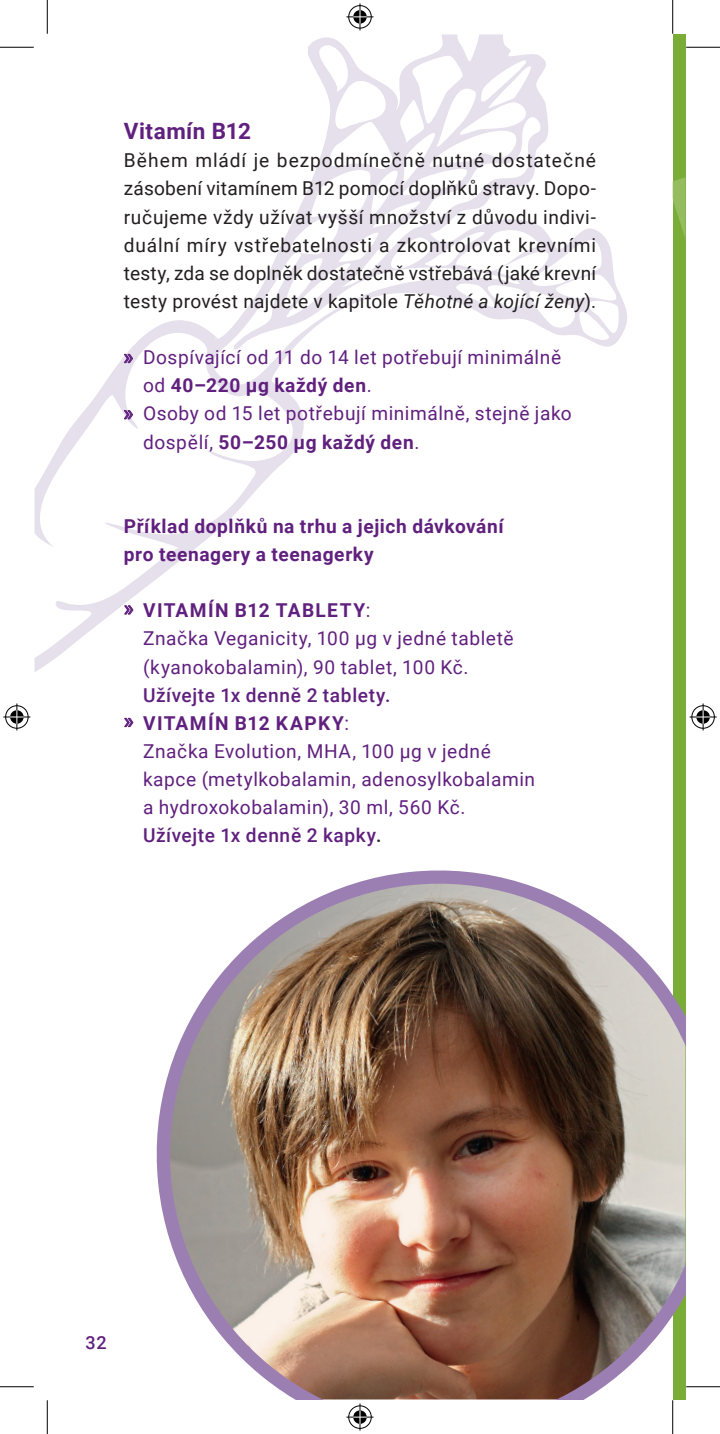
<style>
.page{position:relative;width:720px;height:1434px;background:#fff}
.page>*{position:absolute;margin:0;border:0;box-sizing:border-box;transform-origin:0 0}
.t1{font:700 22.5px "Roboto";letter-spacing:.02em;color:#60207e}
.t2{font:19.12px/28.1px "Roboto";letter-spacing:.03em;color:#60207e}
.t3{font:19.12px/28.1px "Roboto";letter-spacing:.015em;color:#231f20;text-align:justify}
.t4{font:700 19.12px/28.1px "Roboto";letter-spacing:.03em;color:#60207e}
.t5{font:500 19.12px/28.1px "Roboto";letter-spacing:.035em;color:#60207e}
.t6{font:500 18px "Roboto";color:#60207e}
.s1{font-style:italic}
.s2{font-family:"Myriad Pro";font-size:22.5px}
.s3{font-weight:400}
.s4{font-weight:700}
.s5{font-family:"Myriad Pro";font-weight:400;font-size:22.5px}
.s6{font-weight:500}
.s7{font-weight:500;color:#231f20}
</style>
<div class="page">
<div style="left:672px;top:34px;width:13px;height:1365px;background:#79ad38"></div>
<svg style="left:34px;top:34px;width:593px;height:638px"></svg>
<img style="left:156px;top:864px;width:529px;height:535px">
<svg style="left:672px;top:177px;width:1px;height:134px"></svg>
<hr style="left:0;top:47px;width:34px;height:1px;background:#000">
<hr style="left:686px;top:47px;width:34px;height:1px;background:#000">
<hr style="left:0;top:1386px;width:34px;height:1px;background:#000">
<hr style="left:686px;top:1386px;width:34px;height:1px;background:#000">
<hr style="left:47px;top:0;width:1px;height:34px;background:#000">
<hr style="left:47px;top:1400px;width:1px;height:34px;background:#000">
<hr style="left:672px;top:0;width:1px;height:34px;background:#000">
<hr style="left:672px;top:1400px;width:1px;height:34px;background:#000">
<svg style="left:346px;top:3px;width:27px;height:27px"></svg>
<svg style="left:346px;top:1403px;width:27px;height:27px"></svg>
<svg style="left:3px;top:703px;width:27px;height:27px"></svg>
<svg style="left:689px;top:703px;width:27px;height:27px"></svg>
<p class="t1" style="left:124px;top:115px;width:129px">Vitamín B12</p>
<p class="t3" style="left:124px;top:146px;width:473px">Během mládí je bezpodmínečně nutné dostatečné zásobení vitamínem B12 pomocí doplňků stravy. Dopo&shy;ručujeme vždy užívat vyšší množství z důvodu indivi&shy;duální míry vstřebatelnosti a zkontrolovat krevními testy, zda se doplněk dostatečně vstřebává (jaké krevní testy provést najdete v kapitole <span class="s1">Těhotné a kojící ženy</span>).</p>
<p class="t2" style="left:124px;top:343px;width:439px"><span class="s2">»</span> Dospívající od 11 do 14 let potřebují minimálně</p>
<p class="t4" style="left:143px;top:371px;width:230px"><span class="s3">od</span> 40–220 µg každý den<span class="s3">.</span></p>
<p class="t2" style="left:124px;top:399px;width:449px"><span class="s2">»</span> Osoby od 15 let potřebují minimálně, stejně jako</p>
<p class="t4" style="left:143px;top:427px;width:278px"><span class="s3">dospělí,</span> 50–250 µg každý den<span class="s3">.</span></p>
<p class="t4" style="left:124px;top:511px;width:381px">Příklad doplňků na trhu a jejich dávkování pro teenagery a teenagerky</p>
<p class="t2" style="left:143px;top:596px;width:372px;text-indent:-19px"><span class="s2">»</span> <span class="s4">VITAMÍN B12 TABLETY</span>:<br>Značka Veganicity, 100 µg v jedné tabletě (kyanokobalamin), 90 tablet, 100 Kč.</p>
<p class="t5" style="left:124px;top:680px;width:268px;text-indent:19px">Užívejte 1x denně 2 tablety. <span class="s5">»</span> <span class="s4">VITAMÍN B12 KAPKY</span><span class="s3">:</span></p>
<p class="t2" style="left:143px;top:736px;width:393px">Značka Evolution, MHA, 100 µg v jedné kapce (metylkobalamin, adenosylkobalamin a hydroxokobalamin), 30 ml, 560 Kč.<br><span class="s6">Užívejte 1x denně 2 kapky</span><span class="s7">.</span></p>
<p class="t6" style="left:86px;top:1330px;width:23px">32</p>
</div>
